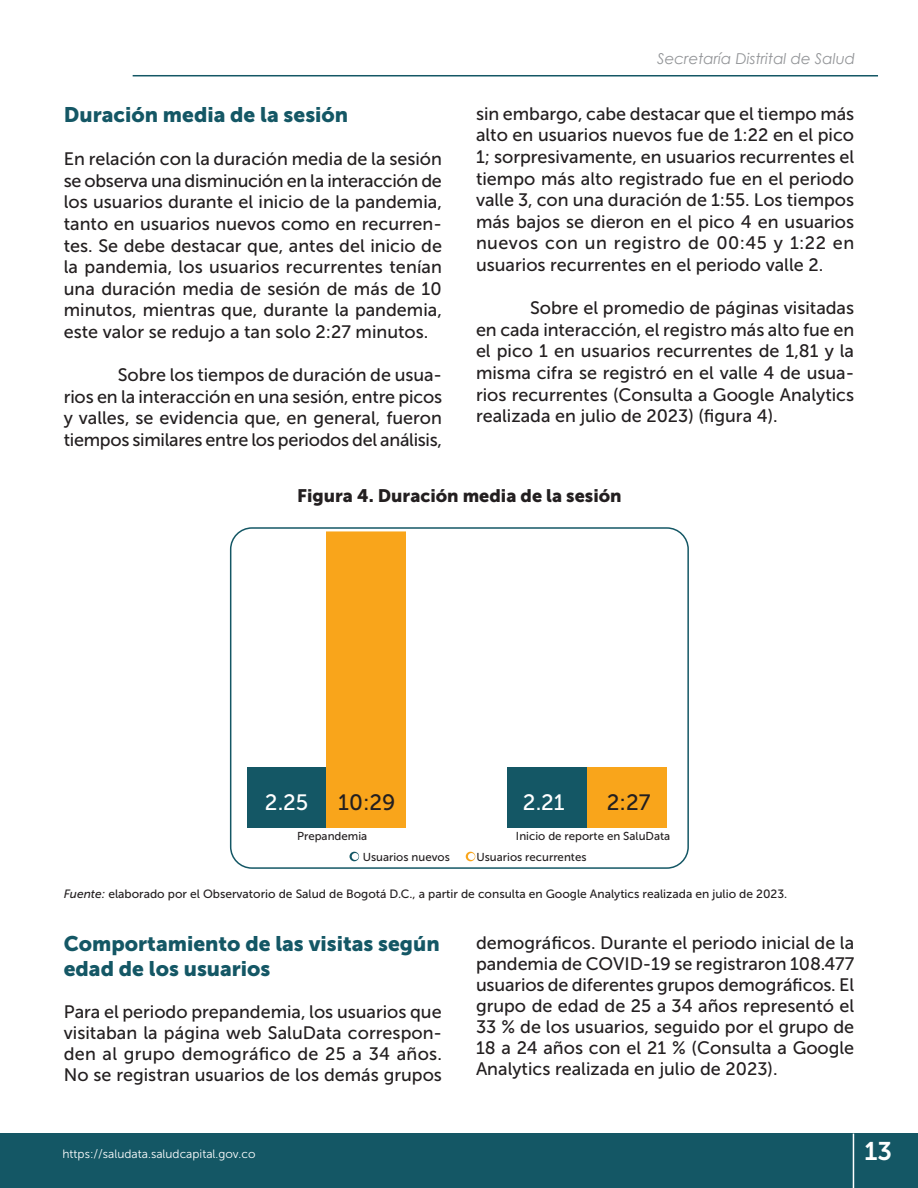
<style>
.page{position:relative;width:918px;height:1188px;background:#fff}
.page>*{position:absolute;margin:0;border:0;box-sizing:border-box;transform-origin:0 0}
.t1{font:25.5px "Museo Sans 700";color:#fff}
.t2{font:22.2px "Museo Sans 500";color:#231f20}
.t3{font:22.2px "Museo Sans 500";color:#fff}
.t4{font:21px/25.2px "Museo Sans 900";color:#145765}
.t5{font:18px/21.6px "Museo Sans 500";color:#231f20;text-align:justify}
.t6{font:18px "Museo Sans 900";color:#231f20}
.t7{font:italic 15px "Century Gothic";color:#939598}
.t8{font:12px "Museo Sans 500";color:#231f20}
.t9{font:12px "Museo Sans 300";color:#fff}
.t10{font:11.55px "Museo Sans 500";color:#231f20}
.s1{font-style:italic}
</style>
<div class="page">
<div style="left:0;top:1134px;width:918px;height:54px;background:#145765"></div>
<hr style="left:133px;top:75px;width:745px;height:2px;background:#145765">
<hr style="left:853px;top:1134px;width:1px;height:54px;background:#fff">
<svg style="left:466px;top:852px;width:9px;height:9px"></svg>
<div style="left:468px;top:853px;width:7px;height:7px;background:#fff;border-radius:50%"></div>
<svg style="left:350px;top:852px;width:9px;height:9px"></svg>
<div style="left:352px;top:853px;width:7px;height:7px;background:#fff;border-radius:50%"></div>
<div style="left:247px;top:768px;width:79px;height:60px;background:#145765"></div>
<div style="left:326px;top:531px;width:80px;height:297px;background:#f9a51b"></div>
<div style="left:507px;top:768px;width:80px;height:60px;background:#145765"></div>
<div style="left:587px;top:768px;width:80px;height:60px;background:#f9a51b"></div>
<div style="left:230px;top:527px;width:459px;height:342px;border:2px solid #145765;border-radius:21px"></div>
<p class="t4" style="left:64px;top:102px;width:286px">Duración media de la sesión</p>
<p class="t5" style="left:64px;top:148px;width:380px">En relación con la duración media de la sesión se observa una disminución en la interacción de los usuarios durante el inicio de la pandemia, tanto en usuarios nuevos como en recurren&shy;tes. Se debe destacar que, antes del inicio de la pandemia, los usuarios recurrentes tenían una duración media de sesión de más de 10 minutos, mientras que, durante la pandemia, este valor se redujo a tan solo 2:27 minutos.</p>
<p class="t5" style="left:64px;top:364px;width:380px;text-indent:54px">Sobre los tiempos de duración de usua&shy;rios en la interacción en una sesión, entre picos y valles, se evidencia que, en general, fueron tiempos similares entre los periodos del análisis,</p>
<p class="t7" style="left:657px;top:48px;width:199px">Secretaría Distrital de Salud</p>
<p class="t5" style="left:476px;top:103px;width:380px">sin embargo, cabe destacar que el tiempo más alto en usuarios nuevos fue de 1:22 en el pico 1; sorpresivamente, en usuarios recurrentes el tiempo más alto registrado fue en el periodo valle 3, con una duración de 1:55. Los tiempos más bajos se dieron en el pico 4 en usuarios nuevos con un registro de 00:45 y 1:22 en usuarios recurrentes en el periodo valle 2.</p>
<p class="t5" style="left:476px;top:297px;width:380px;text-indent:54px">Sobre el promedio de páginas visitadas en cada interacción, el registro más alto fue en el pico 1 en usuarios recurrentes de 1,81 y la misma cifra se registró en el valle 4 de usua&shy;rios recurrentes (Consulta a Google Analytics realizada en julio de 2023) (figura 4).</p>
<p class="t6" style="left:297px;top:486px;width:326px">Figura 4. Duración media de la sesión</p>
<p class="t3" style="left:265px;top:790px;width:45px">2.25</p>
<p class="t2" style="left:338px;top:790px;width:59px">10:29</p>
<p class="t3" style="left:523px;top:790px;width:43px">2.21</p>
<p class="t2" style="left:607px;top:790px;width:45px">2:27</p>
<p class="t10" style="left:297px;top:830px;width:72px">Prepandemia</p>
<p class="t10" style="left:516px;top:830px;width:156px">Inicio de reporte en SaluData</p>
<p class="t10" style="left:363px;top:851px;width:89px">Usuarios nuevos</p>
<p class="t10" style="left:476px;top:851px;width:112px">Usuarios recurrentes</p>
<p class="t8" style="left:64px;top:887px;width:725px"><span class="s1">Fuente:</span> elaborado por el Observatorio de Salud de Bogotá D.C., a partir de consulta en Google Analytics realizada en julio de 2023.</p>
<p class="t4" style="left:64px;top:931px;width:377px">Comportamiento de las visitas según edad de los usuarios</p>
<p class="t5" style="left:64px;top:1002px;width:380px;line-height:21px">Para el periodo prepandemia, los usuarios que visitaban la página web SaluData correspon&shy;den al grupo demográfico de 25 a 34 años.<br>No se registran usuarios de los demás grupos</p>
<p class="t5" style="left:476px;top:932px;width:380px;line-height:21px">demográficos. Durante el periodo inicial de la pandemia de COVID-19 se registraron 108.477 usuarios de diferentes grupos demográficos. El grupo de edad de 25 a 34 años representó el 33 % de los usuarios, seguido por el grupo de 18 a 24 años con el 21 % (Consulta a Google Analytics realizada en julio de 2023).</p>
<p class="t9" style="left:63px;top:1147px;width:195px">https://saludata.saludcapital.gov.co</p>
<h1 class="t1" style="left:865px;top:1137px;width:29px">13</h1>
</div>
